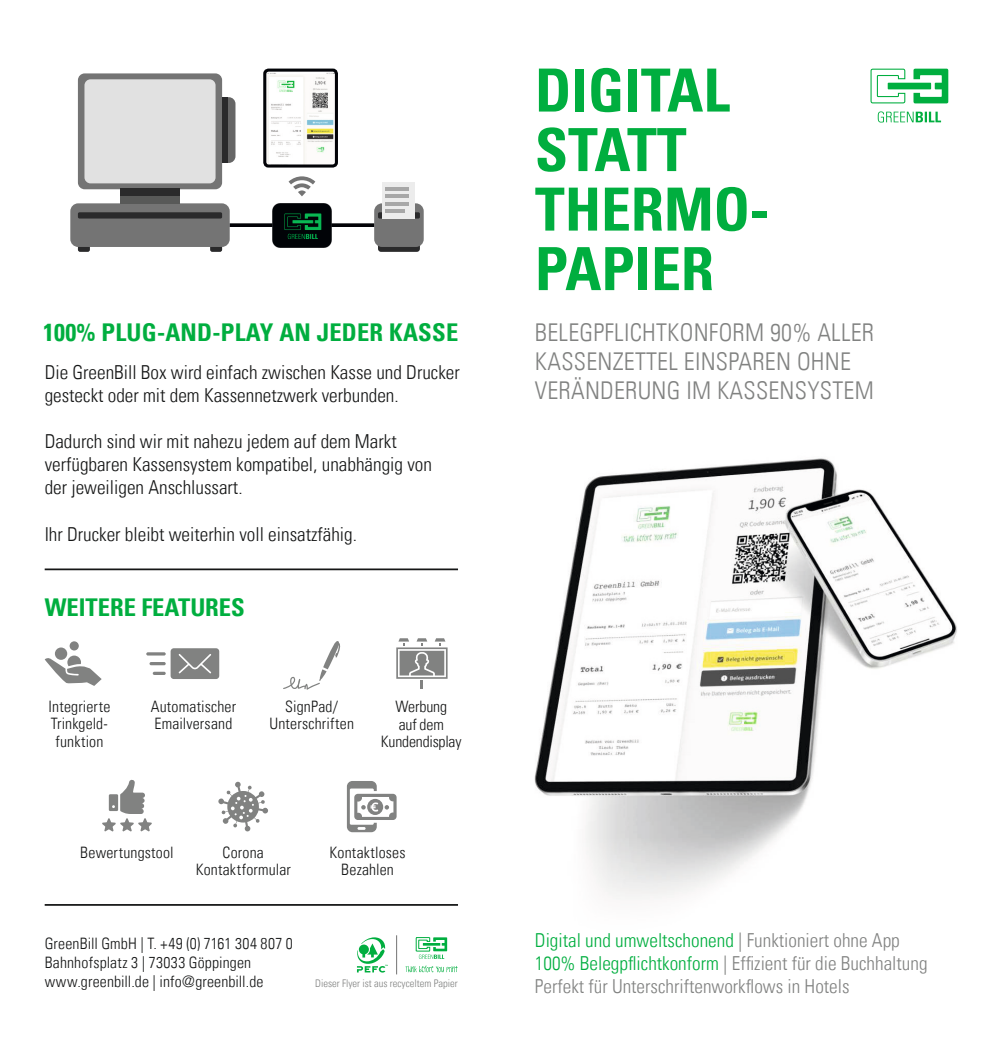
<style>
.page{position:relative;width:993px;height:1052px;background:#fff}
.page>*{position:absolute;margin:0;border:0;box-sizing:border-box;transform-origin:0 0}
.t1{font:700 condensed 59.5px/59.5px "Univers LT";color:#00ae3f}
.t2{font:300 condensed 24.5px/29.4px "Univers LT";letter-spacing:.01em;color:#818281}
.t3{font:700 condensed 24.5px "Univers LT";letter-spacing:.01em;color:#00ae3f}
.t4{font:300 condensed 19.25px/23.1px "Univers LT";color:#151616}
.t5{font:300 condensed 19.25px/23.1px "Univers LT";color:#818281}
.t6{font:300 condensed 15.75px/17.5px "Univers LT";letter-spacing:.01em;color:#151616}
.t7{font:300 condensed 15.75px/17.5px "Univers LT";letter-spacing:-.01em;color:#151616;text-align:center}
.t8{font:300 condensed 10.5px "Univers LT";color:#818281}
.s1{color:#00ae3f}
</style>
<div class="page">
<img style="left:534px;top:458px;width:423px;height:441px">
<svg style="left:913px;top:69px;width:34px;height:34px"></svg>
<svg style="left:870px;top:68px;width:35px;height:36px"></svg>
<div style="left:887px;top:83px;width:43px;height:6px;background:#00ae3f"></div>
<svg style="left:877px;top:111px;width:63px;height:12px"></svg>
<div style="left:78px;top:235px;width:12px;height:17px;background:#2a2a2b;border-radius:2px"></div>
<div style="left:210px;top:235px;width:12px;height:17px;background:#2a2a2b;border-radius:2px"></div>
<div style="left:378px;top:235px;width:42px;height:17px;background:#2a2a2b;border-radius:3px"></div>
<div style="left:209px;top:97px;width:26px;height:66px;background:#666;border-radius:7px"></div>
<div style="left:78px;top:73px;width:144px;height:116px;background:#747474;border-radius:7px"></div>
<div style="left:84px;top:79px;width:131px;height:104px;background:#e1e1e1;border-radius:6px"></div>
<div style="left:222px;top:97px;width:6px;height:66px;background:#2a2a2b"></div>
<div style="left:70px;top:203px;width:160px;height:44px;background:#747474;border-radius:8px"></div>
<div style="left:374px;top:203px;width:49px;height:44px;background:#747474;border-radius:8px"></div>
<div style="left:78px;top:212px;width:144px;height:6px;background:#2a2a2b;border-radius:2px"></div>
<div style="left:378px;top:212px;width:42px;height:6px;background:#2a2a2b;border-radius:2px"></div>
<div style="left:120px;top:189px;width:60px;height:14px;background:#585958"></div>
<div style="left:120px;top:189px;width:60px;height:7px;background:#2a2a2b"></div>
<div style="left:382px;top:182px;width:33px;height:36px;background:#ececec"></div>
<img style="left:272px;top:203px;width:59px;height:44px">
<svg style="left:331px;top:223px;width:43px;height:4px"></svg>
<svg style="left:230px;top:223px;width:42px;height:4px"></svg>
<hr style="left:385px;top:209px;width:20px;height:3px;background:#a7a7a7">
<hr style="left:385px;top:202px;width:24px;height:3px;background:#a7a7a7">
<hr style="left:385px;top:195px;width:24px;height:3px;background:#a7a7a7">
<hr style="left:385px;top:188px;width:24px;height:3px;background:#a7a7a7">
<svg style="left:288px;top:176px;width:27px;height:20px"></svg>
<img style="left:267px;top:73px;width:67px;height:91px">
<div style="left:263px;top:69px;width:75px;height:99px;border:3px solid #020307;border-radius:4px"></div>
<svg style="left:396px;top:638px;width:51px;height:51px"></svg>
<svg style="left:283px;top:641px;width:58px;height:48px"></svg>
<svg style="left:146px;top:648px;width:73px;height:31px"></svg>
<div style="left:55px;top:647px;width:12px;height:13px;background:#818281;border-radius:50%"></div>
<div style="left:70px;top:641px;width:9px;height:9px;background:#818281;border-radius:50%"></div>
<svg style="left:45px;top:655px;width:57px;height:31px"></svg>
<svg style="left:102px;top:779px;width:50px;height:52px"></svg>
<svg style="left:347px;top:781px;width:49px;height:51px"></svg>
<svg style="left:218px;top:782px;width:50px;height:49px"></svg>
<hr style="left:45px;top:904px;width:413px;height:1px;background:#151616">
<hr style="left:45px;top:568px;width:413px;height:2px;background:#151616">
<svg style="left:415px;top:937px;width:32px;height:22px"></svg>
<svg style="left:405px;top:965px;width:52px;height:7px"></svg>
<svg style="left:356px;top:937px;width:31px;height:35px"></svg>
<hr style="left:396px;top:935px;width:1px;height:39px;background:#747474">
<p class="t3" style="left:43px;top:317px;width:416px">100% PLUG-AND-PLAY AN JEDER KASSE</p>
<p class="t4" style="left:45px;top:360px;width:416px">Die GreenBill Box wird einfach zwischen Kasse und Drucker gesteckt oder mit dem Kassennetzwerk verbunden.</p>
<p class="t4" style="left:45px;top:430px;width:388px">Dadurch sind wir mit nahezu jedem auf dem Markt verfügbaren Kassensystem kompatibel, unabhängig von der jeweiligen Anschlussart.</p>
<p class="t4" style="left:45px;top:522px;width:314px">Ihr Drucker bleibt weiterhin voll einsatzfähig.</p>
<p class="t3" style="left:45px;top:592px;width:201px">WEITERE FEATURES</p>
<p class="t6" style="left:48px;top:697px;width:63px">Integrierte<br>Trinkgeld&shy;funktion</p>
<p class="t6" style="left:151px;top:697px;width:87px">Automatischer<br>Emailversand</p>
<p class="t6" style="left:269px;top:697px;width:86px;text-align:center">SignPad/<br>Unterschriften</p>
<p class="t7" style="left:381px;top:698px;width:82px">Werbung<br>auf dem<br>Kundendisplay</p>
<p class="t6" style="left:80px;top:843px;width:95px">Bewertungstool</p>
<p class="t6" style="left:196px;top:843px;width:97px;text-align:center">Corona<br>Kontaktformular</p>
<p class="t6" style="left:329px;top:843px;width:78px;text-align:center">Kontaktloses<br>Bezahlen</p>
<p class="t6" style="left:45px;top:933px;width:249px;line-height:19.2px">GreenBill GmbH | T. +49 (0) 7161 304 807 0<br>Bahnhofsplatz 3 | 73033 Göppingen www.greenbill.de | info@greenbill.de</p>
<p class="t8" style="left:315px;top:977px;width:144px">Dieser Flyer ist aus recyceltem Papier</p>
<h1 class="t1" style="left:535px;top:60px;width:236px">DIGITAL<br>STATT<br>THERMO-<br>PAPIER</h1>
<p class="t2" style="left:535px;top:317px;width:340px">BELEGPFLICHTKONFORM 90% ALLER<br>KASSENZETTEL EINSPAREN OHNE<br>VERÄNDERUNG IM KASSENSYSTEM</p>
<p class="t5" style="left:535px;top:928px;width:394px"><span class="s1">Digital und umweltschonend</span> | Funktioniert ohne App<br><span class="s1">100% Belegpflichtkonform</span> | Effizient für die Buchhaltung<br>Perfekt für Unterschriftenworkflows in Hotels</p>
</div>
